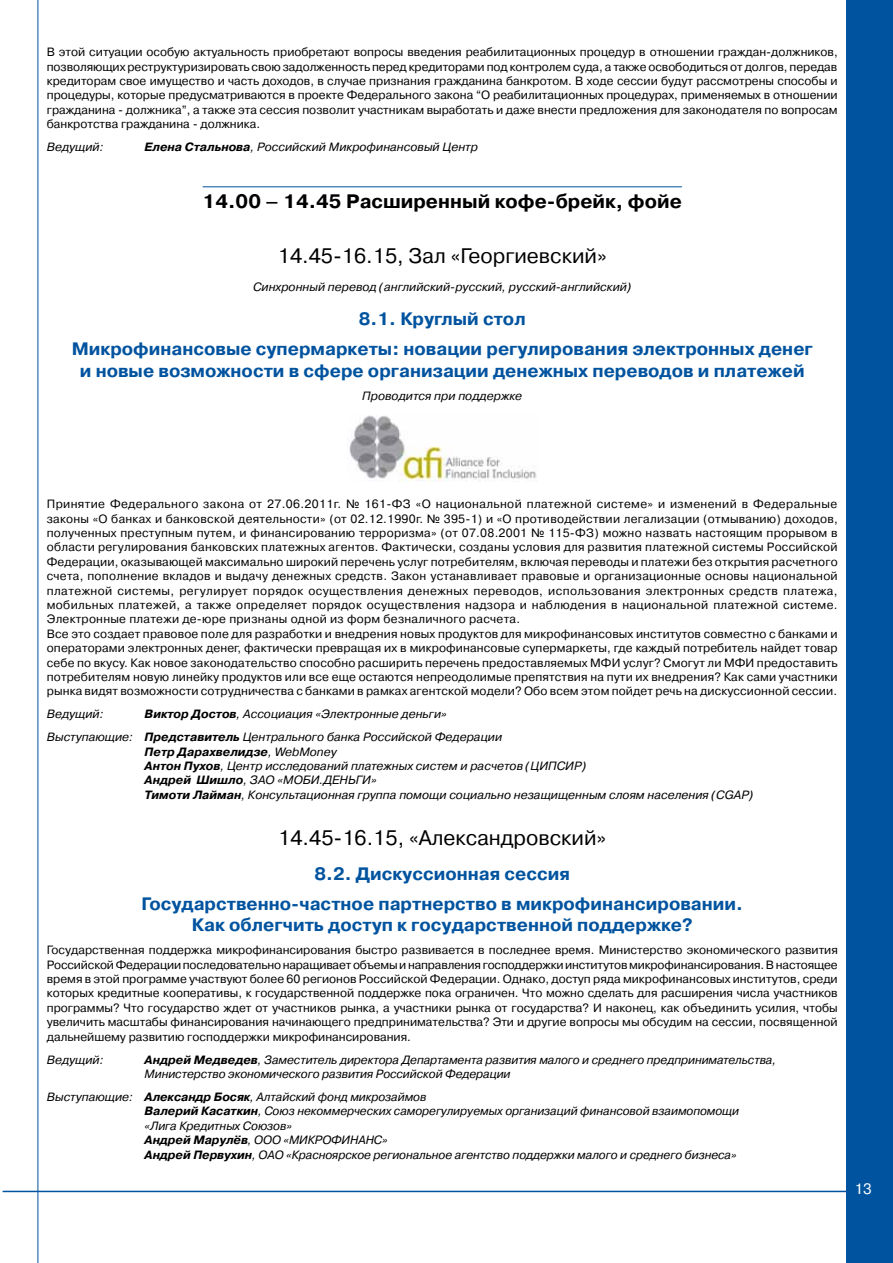
<style>
.page{position:relative;width:893px;height:1263px;background:#fff}
.page>*{position:absolute;margin:0;border:0;box-sizing:border-box;transform-origin:0 0}
.t1{font:21px "Pragmatica C";color:#000}
.t2{font:700 19.5px "Pragmatica C";color:#000}
.t3{font:700 18px/30.2px "Pragmatica C";color:#00539f;text-align:center}
.t4{font:15px "Pragmatica C";color:#fff}
.t5{font:12px/14.4px "Pragmatica C";letter-spacing:.02em;color:#000;text-align:justify}
.t6{font:italic 12px/14.4px "Pragmatica C";color:#000}
.s1{font-weight:700}
</style>
<div class="page">
<div style="left:846px;top:0;width:47px;height:1263px;background:#00539f"></div>
<hr style="left:3px;top:1191px;width:852px;height:1px;background:#00539f">
<hr style="left:38px;top:0;width:1px;height:1263px;background:#00539f">
<hr style="left:203px;top:186px;width:479px;height:1px;background:#00539f">
<img style="left:347px;top:415px;width:190px;height:66px">
<p class="t5" style="left:47px;top:45px;width:792px">В этой ситуации особую актуальность приобретают вопросы введения реабилитационных процедур в отношении граждан-должников, позволяющих реструктуризировать свою задолженность перед кредиторами под контролем суда, а также освободиться от долгов, передав кредиторам свое имущество и часть доходов, в случае признания гражданина банкротом. В ходе сессии будут рассмотрены способы и процедуры, которые предусматриваются в проекте Федерального закона “О реабилитационных процедурах, применяемых в отношении гражданина - должника”, а также эта сессия позволит участникам выработать и даже внести предложения для законодателя по вопросам банкротства гражданина - должника.</p>
<p class="t6" style="left:47px;top:140px;width:58px">Ведущий:</p>
<p class="t6" style="left:145px;top:140px;width:335px"><span class="s1">Елена Стальнова</span>, Российский Микрофинансовый Центр</p>
<h2 class="t2" style="left:203px;top:191px;width:481px">14.00 – 14.45 Расширенный кофе-брейк, фойе</h2>
<h1 class="t1" style="left:278px;top:244px;width:330px">14.45-16.15, Зал «Георгиевский»</h1>
<p class="t6" style="left:253px;top:279px;width:380px">Синхронный перевод (английский-русский, русский-английский)</p>
<h3 class="t3" style="left:72px;top:304px;width:743px">8.1. Круглый стол<br>Микрофинансовые супермаркеты: новации регулирования электронных денег</h3>
<h3 class="t3" style="left:80px;top:355px;width:726px">и новые возможности в сфере организации денежных переводов и платежей</h3>
<p class="t6" style="left:362px;top:388px;width:161px">Проводится при поддержке</p>
<p class="t5" style="left:47px;top:497px;width:792px;text-align:left">Принятие Федерального закона от 27.06.2011г. № 161-ФЗ «О национальной платежной системе» и изменений в Федеральные законы «О банках и банковской деятельности» (от 02.12.1990г. № 395-1) и «О противодействии легализации (отмыванию) доходов, полученных преступным путем, и финансированию терроризма» (от 07.08.2001 № 115-ФЗ) можно назвать настоящим прорывом в области регулирования банковских платежных агентов. Фактически, созданы условия для развития платежной системы Российской Федерации, оказывающей максимально широкий перечень услуг потребителям, включая переводы и платежи без открытия расчетного счета, пополнение вкладов и выдачу денежных средств. Закон устанавливает правовые и организационные основы национальной платежной системы, регулирует порядок осуществления денежных переводов, использования электронных средств платежа, мобильных платежей, а также определяет порядок осуществления надзора и наблюдения в национальной платежной системе.<br>Электронные платежи де-юре признаны одной из форм безналичного расчета.<br>Все это создает правовое поле для разработки и внедрения новых продуктов для микрофинансовых институтов совместно с банками и операторами электронных денег, фактически превращая их в микрофинансовые супермаркеты, где каждый потребитель найдет товар себе по вкусу. Как новое законодательство способно расширить перечень предоставляемых МФИ услуг? Смогут ли МФИ предоставить потребителям новую линейку продуктов или все еще остаются непреодолимые препятствия на пути их внедрения? Как сами участники рынка видят возможности сотрудничества с банками в рамках агентской модели? Обо всем этом пойдет речь на дискуссионной сессии.</p>
<p class="t6" style="left:47px;top:707px;width:58px">Ведущий:</p>
<p class="t6" style="left:47px;top:703px;width:457px;line-height:23px;text-indent:98px"><span class="s1">Виктор Достов</span>, Ассоциация «Электронные деньги»<br>Выступающие: <span class="s1">Представитель</span> Центрального банка Российской Федерации</p>
<p class="t6" style="left:145px;top:744px;width:610px"><span class="s1">Петр Дарахвелидзе</span>, WebMoney<br><span class="s1">Антон Пухов</span>, Центр исследований платежных систем и расчетов (ЦИПСИР)<br><span class="s1">Андрей Шишло</span>, ЗАО «МОБИ.ДЕНЬГИ»<br><span class="s1">Тимоти Лайман</span>, Консультационная группа помощи социально незащищенным слоям населения (CGAP)</p>
<h1 class="t1" style="left:278px;top:826px;width:329px">14.45-16.15, «Александровский»</h1>
<h3 class="t3" style="left:141px;top:858px;width:603px">8.2. Дискуссионная сессия<br>Государственно-частное партнерство в микрофинансировании.</h3>
<h3 class="t3" style="left:192px;top:910px;width:502px">Как облегчить доступ к государственной поддержке?</h3>
<p class="t5" style="left:47px;top:943px;width:793px">Государственная поддержка микрофинансирования быстро развивается в последнее время. Министерство экономического развития Российской Федерации последовательно наращивает объемы и направления господдержки институтов микрофинансирования. В настоящее время в этой программе участвуют более 60 регионов Российской Федерации. Однако, доступ ряда микрофинансовых институтов, среди которых кредитные кооперативы, к государственной поддержке пока ограничен. Что можно сделать для расширения числа участников программы? Что государство ждет от участников рынка, а участники рынка от государства? И наконец, как объединить усилия, чтобы увеличить масштабы финансирования начинающего предпринимательства? Эти и другие вопросы мы обсудим на сессии, посвященной дальнейшему развитию господдержки микрофинансирования.</p>
<p class="t6" style="left:47px;top:1052px;width:58px">Ведущий:</p>
<p class="t6" style="left:145px;top:1052px;width:633px"><span class="s1">Андрей Медведев</span>, Заместитель директора Департамента развития малого и среднего предпринимательства,<br>Министерство экономического развития Российской Федерации</p>
<p class="t6" style="left:145px;top:1089px;width:596px;text-indent:-98px">Выступающие: <span class="s1">Александр Босяк</span>, Алтайский фонд микрозаймов<br><span class="s1">Валерий Касаткин</span>, Союз некоммерческих саморегулируемых организаций финансовой взаимопомощи «Лига Кредитных Союзов»<br><span class="s1">Андрей Марулёв</span>, ООО «Микрофинанс</p>
<p class="t6" style="left:145px;top:1133px;width:593px;text-indent:238px">»<br><span class="s1">Андрей Первухин</span>, ОАО «Красноярское региональное агентство поддержки малого и среднего бизнеса»</p>
<p class="t4" style="left:854px;top:1180px;width:19px">13</p>
</div>
